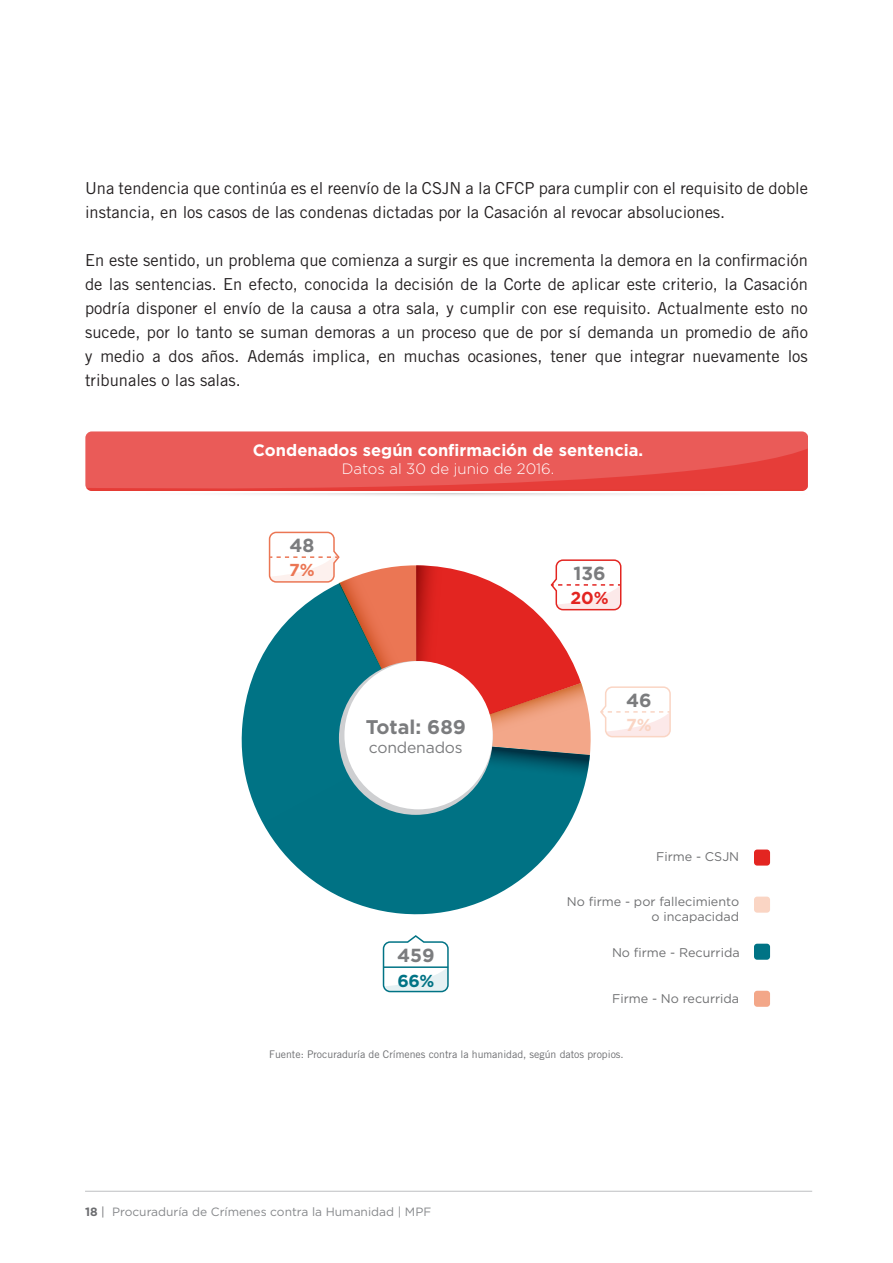
<style>
.page{position:relative;width:893px;height:1263px;background:#fff}
.page>*{position:absolute;margin:0;border:0;box-sizing:border-box;transform-origin:0 0}
.t1{font:700 19.8px "Gotham";color:#7b7c7e}
.t2{font:700 18.9px "Gotham";color:#7b7c7e}
.t3{font:700 17.4px "Gotham";color:#e32521}
.t4{font:700 17.4px "Gotham";color:#007385}
.t5{font:700 17.4px "Gotham";color:#fad5c4}
.t6{font:700 17.4px "Gotham";color:#eb7654}
.t7{font:16.5px/24px "Trade Gothic LT Std";color:#231f20}
.t8{font:700 16.5px "Gotham";color:#fff}
.t9{font:15.75px "Gotham";letter-spacing:-.01em;color:#7b7c7e}
.t10{font:300 15px "Gotham";color:#fff}
.t11{font:12.6px/15.1px "Gotham";color:#6f7072;text-align:right}
.t12{font:12px "Gotham";color:#86888b}
.t13{font:10.5px "Trade Gothic LT Std";color:#6c6d70}
.s1{font-weight:700;color:#6c6d70}
.s2{color:#6c6d70}
</style>
<div class="page">
<hr style="left:85px;top:1191px;width:727px;height:1px;background:#bebfc2">
<div style="left:85px;top:431px;width:723px;height:60px;background:#ea5b58;border-radius:6px"></div>
<svg style="left:85px;top:441px;width:723px;height:55px"></svg>
<svg style="left:241px;top:646px;width:27px;height:176px;fill:#007385"></svg>
<svg style="left:268px;top:531px;width:403px;height:222px"></svg>
<div style="left:754px;top:849px;width:16px;height:16px;background:#e32521;border-radius:3px"></div>
<div style="left:754px;top:991px;width:16px;height:16px;background:#f3a789;border-radius:3px"></div>
<div style="left:754px;top:896px;width:16px;height:17px;background:#fad5c4;border-radius:3px"></div>
<div style="left:754px;top:944px;width:16px;height:16px;background:#007385;border-radius:3px"></div>
<svg style="left:262px;top:740px;width:328px;height:175px"></svg>
<svg style="left:339px;top:661px;width:154px;height:154px"></svg>
<div style="left:344px;top:661px;width:149px;height:148px;background:#fff;border-radius:50%"></div>
<svg style="left:382px;top:935px;width:67px;height:58px"></svg>
<hr style="left:384px;top:966px;width:64px;height:2px;background:#007385">
<p class="t7" style="left:85px;top:176px;width:724px">Una tendencia que continúa es el reenvío de la CSJN a la CFCP para cumplir con el requisito de doble instancia, en los casos de las condenas dictadas por la Casación al revocar absoluciones.</p>
<p class="t7" style="left:85px;top:248px;width:724px;text-align:justify">En este sentido, un problema que comienza a surgir es que incrementa la demora en la confirmación de las sentencias. En efecto, conocida la decisión de la Corte de aplicar este criterio, la Casación podría disponer el envío de la causa a otra sala, y cumplir con ese requisito. Actualmente esto no sucede, por lo tanto se suman demoras a un proceso que de por sí demanda un promedio de año y medio a dos años. Además implica, en muchas ocasiones, tener que integrar nuevamente los tribunales o las salas.</p>
<p class="t8" style="left:253px;top:440px;width:392px">Condenados según confirmación de sentencia.</p>
<p class="t10" style="left:342px;top:460px;width:214px">Datos al 30 de junio de 2016.</p>
<p class="t2" style="left:289px;top:533px;width:26px">48</p>
<p class="t6" style="left:289px;top:558px;width:27px">7%</p>
<p class="t1" style="left:366px;top:714px;width:102px">Total: 689</p>
<p class="t9" style="left:369px;top:737px;width:95px">condenados</p>
<p class="t2" style="left:397px;top:942px;width:39px">459</p>
<p class="t4" style="left:397px;top:969px;width:39px">66%</p>
<p class="t2" style="left:574px;top:561px;width:34px">136</p>
<p class="t3" style="left:570px;top:586px;width:40px">20%</p>
<p class="t2" style="left:626px;top:688px;width:27px">46</p>
<p class="t5" style="left:626px;top:713px;width:27px">7%</p>
<p class="t11" style="left:656px;top:848px;width:85px">Firme - CSJN</p>
<p class="t11" style="left:567px;top:893px;width:174px">No firme - por fallecimiento o incapacidad</p>
<p class="t11" style="left:612px;top:945px;width:129px">No firme - Recurrida</p>
<p class="t11" style="left:612px;top:991px;width:129px">Firme - No recurrida</p>
<p class="t13" style="left:269px;top:1048px;width:356px">Fuente: Procuraduría de Crímenes contra la humanidad, según datos propios.</p>
<p class="t12" style="left:85px;top:1204px;width:348px"><span class="s1">18</span> <span class="s2">|</span> Procuraduría de Crímenes contra la Humanidad | MPF</p>
</div>
